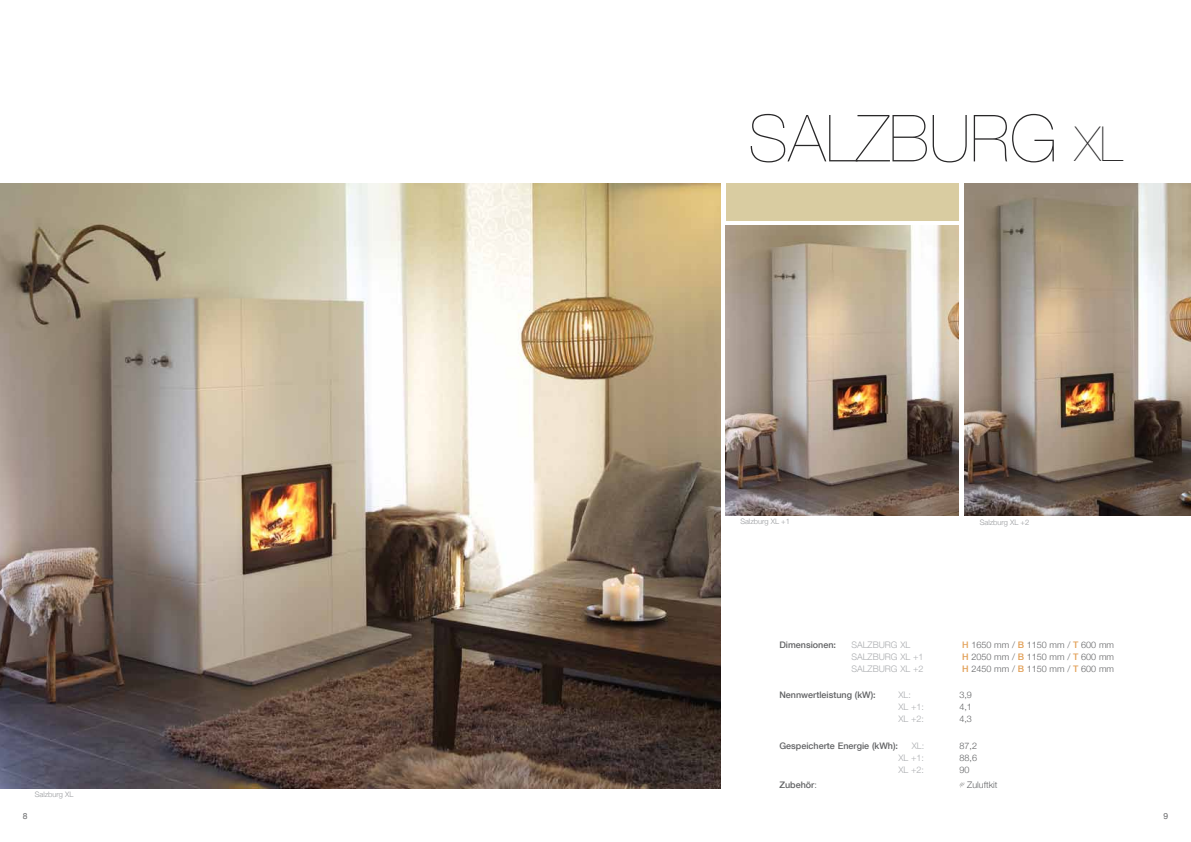
<style>
.page{position:relative;width:1191px;height:842px;background:#fff}
.page>*{position:absolute;margin:0;border:0;box-sizing:border-box;transform-origin:0 0}
.t1{font:200 65px "Helvetica Neue";color:#292829}
.t2{font:300 9px "Helvetica Neue";color:#616264}
.t3{font:500 9px "Helvetica Neue";color:#616264}
.t4{font:300 9px "Helvetica Neue";color:#abadb0}
.t5{font:8.5px "Helvetica Neue";color:#6b6c6e}
.t6{font:300 7.5px "Helvetica Neue";color:#989a9d}
.s1{font-size:48px}
.s2{font-weight:500;color:#e3a35c}
.s3{font-weight:500;color:#e29f55}
.s4{font-weight:300}
</style>
<div class="page">
<img style="left:726px;top:225px;width:232px;height:291px">
<img style="left:0;top:183px;width:720px;height:605px">
<img style="left:964px;top:183px;width:227px;height:333px">
<div style="left:726px;top:183px;width:232px;height:38px;background:#d9cca1"></div>
<svg style="left:959px;top:782px;width:5px;height:6px"></svg>
<h1 class="t1" style="left:748px;top:88px;width:376px">SALZBURG <span class="s1">XL</span></h1>
<p class="t6" style="left:740px;top:516px;width:51px">Salzburg XL +1</p>
<p class="t6" style="left:979px;top:516px;width:51px">Salzburg XL +2</p>
<p class="t6" style="left:35px;top:788px;width:40px">Salzburg XL</p>
<p class="t3" style="left:779px;top:637px;width:58px">Dimensionen:</p>
<p class="t4" style="left:851px;top:637px;width:60px">SALZBURG XL</p>
<p class="t2" style="left:962px;top:637px;width:153px"><span class="s2">H</span> 1650 mm / <span class="s3">B</span> 1150 mm / <span class="s3">T</span> 600 mm</p>
<p class="t4" style="left:851px;top:649px;width:74px">SALZBURG XL +1</p>
<p class="t2" style="left:962px;top:649px;width:153px"><span class="s3">H</span> 2050 mm / <span class="s3">B</span> 1150 mm / <span class="s3">T</span> 600 mm</p>
<p class="t4" style="left:851px;top:661px;width:74px">SALZBURG XL +2</p>
<p class="t2" style="left:962px;top:661px;width:153px"><span class="s3">H</span> 2450 mm / <span class="s3">B</span> 1150 mm / <span class="s3">T</span> 600 mm</p>
<p class="t3" style="left:779px;top:688px;width:98px">Nennwertleistung (kW):</p>
<p class="t4" style="left:898px;top:688px;width:14px">XL:</p>
<p class="t2" style="left:959px;top:688px;width:14px">3,9</p>
<p class="t4" style="left:898px;top:700px;width:27px">XL +1:</p>
<p class="t2" style="left:959px;top:700px;width:14px">4,1</p>
<p class="t4" style="left:898px;top:712px;width:27px">XL +2:</p>
<p class="t2" style="left:959px;top:712px;width:14px">4,3</p>
<p class="t3" style="left:779px;top:739px;width:120px">Gespeicherte Energie (kWh):</p>
<p class="t4" style="left:911px;top:739px;width:14px">XL:</p>
<p class="t2" style="left:959px;top:739px;width:19px">87,2</p>
<p class="t4" style="left:898px;top:751px;width:27px">XL +1:</p>
<p class="t2" style="left:959px;top:751px;width:19px">88,6</p>
<p class="t4" style="left:898px;top:763px;width:27px">XL +2:</p>
<p class="t2" style="left:959px;top:763px;width:12px">90</p>
<p class="t3" style="left:779px;top:778px;width:39px">Zubehör<span class="s4">:</span></p>
<p class="t2" style="left:967px;top:778px;width:32px">Zuluftkit</p>
<p class="t5" style="left:23px;top:809px;width:6px">8</p>
<p class="t5" style="left:1163px;top:809px;width:6px">9</p>
</div>
